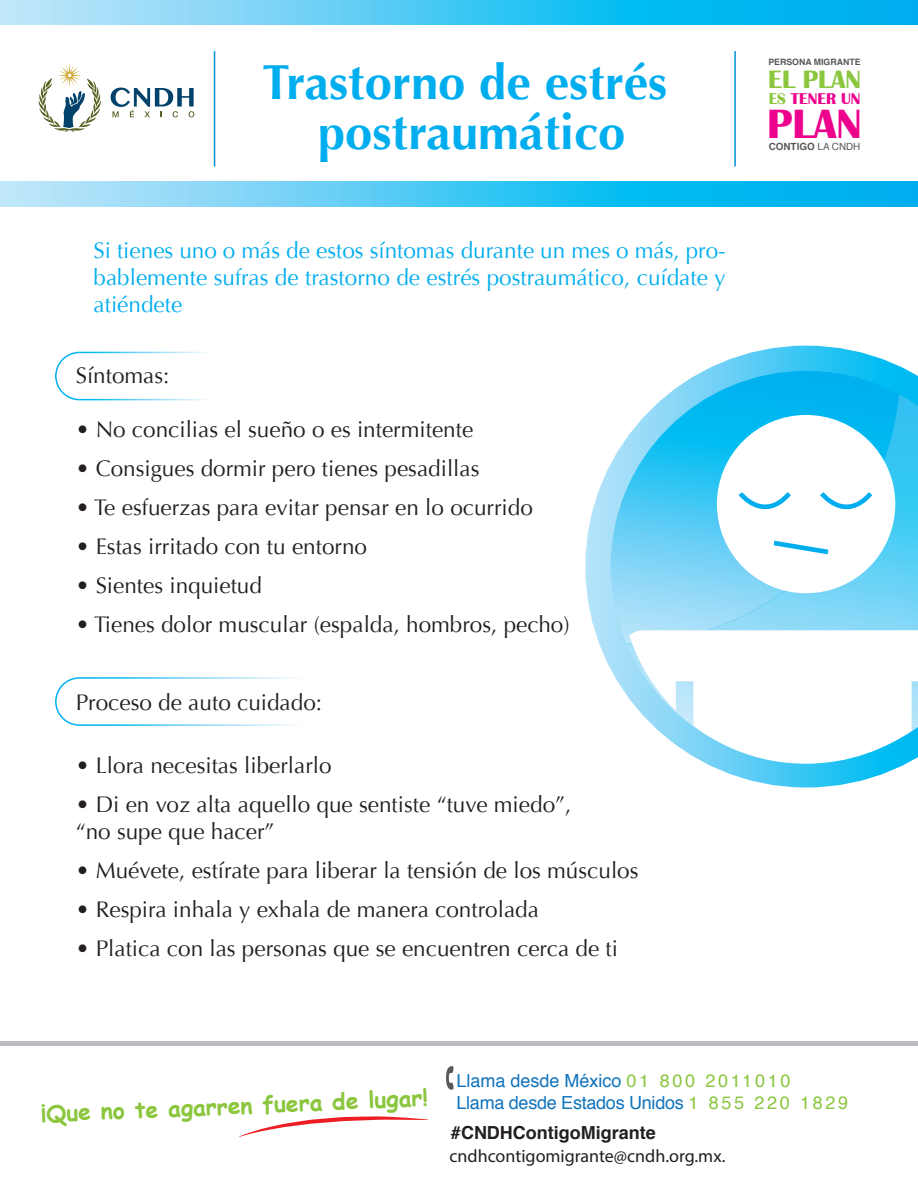
<style>
.page{position:relative;width:918px;height:1188px;background:#fff}
.page>*{position:absolute;margin:0;border:0;box-sizing:border-box;transform-origin:0 0}
.t1{font:700 49.05px/49.5px "Optima";color:#00aeef;text-align:center}
.t2{font:700 42.15px "Britannic";color:#ed028c}
.t3{font:700 25.8px "Britannic";color:#8bc63e}
.t4{font:700 22.8px "Comic Sans MS";color:#8bc63e}
.t5{font:22.5px/27px "Optima";color:#231f20}
.t6{font:22.5px/27px "Optima";color:#00aeef;text-align:justify}
.t7{font:18px/21.6px "Helvetica";color:#1074bc}
.t8{font:18px "Myriad Pro";color:#231f20}
.t9{font:700 18px "Helvetica";color:#231f20}
.t10{font:700 16.05px "Britannic";color:#ed028c}
.t11{font:700 9.9px "Helvetica";color:#57585a}
.t12{font:700 8.7px "Helvetica";color:#57585a}
.s1{color:#8bc63e}
.s2{font-weight:400}
</style>
<div class="page">
<svg style="left:55px;top:351px;width:154px;height:50px"></svg>
<svg style="left:55px;top:677px;width:241px;height:49px"></svg>
<svg style="left:239px;top:1116px;width:189px;height:21px"></svg>
<svg style="left:446px;top:1066px;width:8px;height:24px"></svg>
<svg style="left:39px;top:63px;width:62px;height:69px"></svg>
<svg style="left:111px;top:88px;width:83px;height:29px"></svg>
<hr style="left:0;top:1041px;width:918px;height:4px;background:#bcbdc0">
<svg style="left:0;top:0;width:918px;height:25px;background:#48c8f3"></svg>
<svg style="left:0;top:182px;width:918px;height:24px;background:#48c8f3"></svg>
<hr style="left:917px;top:250px;width:1px;height:749px;background:#5d5d5d">
<svg style="left:585px;top:346px;width:333px;height:442px"></svg>
<div style="left:717px;top:415px;width:178px;height:178px;background:#fff;border-radius:50%"></div>
<svg style="left:620px;top:630px;width:298px;height:134px"></svg>
<svg style="left:738px;top:492px;width:53px;height:18px"></svg>
<svg style="left:820px;top:492px;width:53px;height:18px"></svg>
<svg style="left:773px;top:540px;width:56px;height:15px"></svg>
<h1 class="t1" style="left:263px;top:59px;width:406px">Trastorno de estrés postraumático</h1>
<p class="t6" style="left:94px;top:237px;width:634px">Si tienes uno o más de estos síntomas durante un mes o más, pro&shy;bablemente sufras de trastorno de estrés postraumático, cuídate y atiéndete</p>
<p class="t5" style="left:76px;top:362px;width:95px">Síntomas:</p>
<p class="t5" style="left:76px;top:416px;width:399px">• No concilias el sueño o es intermitente</p>
<p class="t5" style="left:76px;top:455px;width:405px">• Consigues dormir pero tienes pesadillas</p>
<p class="t5" style="left:76px;top:494px;width:459px">• Te esfuerzas para evitar pensar en lo ocurrido</p>
<p class="t5" style="left:76px;top:533px;width:293px">• Estas irritado con tu entorno</p>
<p class="t5" style="left:76px;top:572px;width:188px">• Sientes inquietud</p>
<p class="t5" style="left:76px;top:611px;width:495px">• Tienes dolor muscular (espalda, hombros, pecho)</p>
<p class="t5" style="left:76px;top:689px;width:248px">Proceso de auto cuidado:</p>
<p class="t5" style="left:76px;top:752px;width:257px">• Llora necesitas liberlarlo</p>
<p class="t5" style="left:76px;top:791px;width:497px">• Di en voz alta aquello que sentiste “tuve miedo”, “no supe que hacer”</p>
<p class="t5" style="left:76px;top:857px;width:564px">• Muévete, estírate para liberar la tensión de los músculos</p>
<p class="t5" style="left:76px;top:896px;width:465px">• Respira inhala y exhala de manera controlada</p>
<p class="t5" style="left:76px;top:935px;width:544px">• Platica con las personas que se encuentren cerca de ti</p>
<p class="t12" style="left:768px;top:55px;width:94px">PERSONA MIGRANTE</p>
<p class="t3" style="left:768px;top:65px;width:94px">EL PLAN</p>
<h2 class="t2" style="left:767px;top:100px;width:96px">PLAN</h2>
<p class="t10" style="left:769px;top:89px;width:93px"><span class="s1">ES</span> TENER UN</p>
<p class="t11" style="left:769px;top:139px;width:93px">CONTIGO <span class="s2">LA CNDH</span></p>
<p class="t4" style="left:40px;top:1095px;width:389px;rotate:-2deg">¡Que no te agarren fuera de lugar!</p>
<p class="t7" style="left:456px;top:1070px;width:393px">Llama desde México <span class="s1">01 800 2011010<br></span>Llama desde Estados Unidos <span class="s1">1 8 5 5 2 2 0 1 8 2 9</span></p>
<p class="t8" style="left:449px;top:1144px;width:277px">cndhcontigomigrante@cndh.org.mx.</p>
<p class="t9" style="left:451px;top:1118px;width:206px">#CNDHContigoMigrante</p>
</div>
